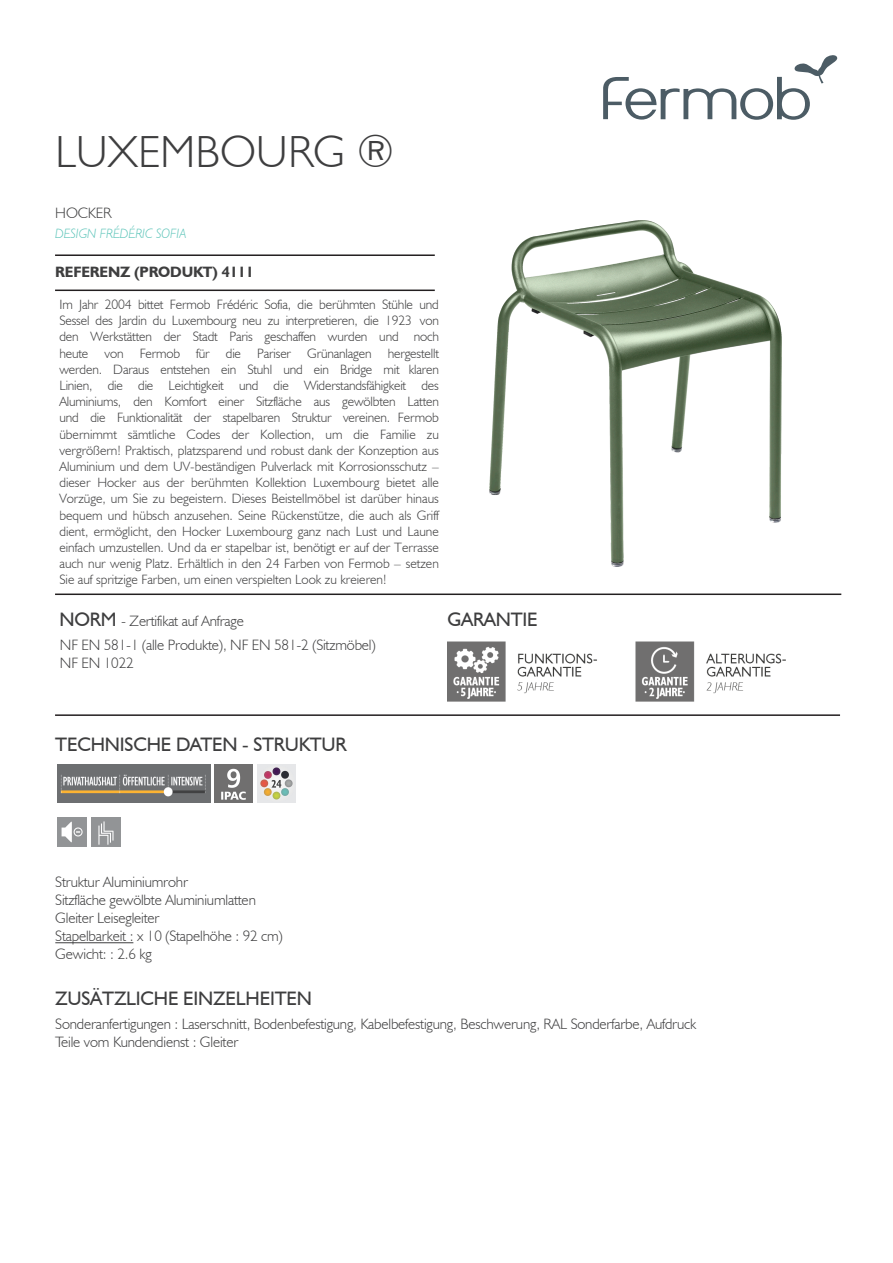
<style>
.page{position:relative;width:893px;height:1263px;background:#fff}
.page>*{position:absolute;margin:0;border:0;box-sizing:border-box;transform-origin:0 0}
.Gamme{font:300 45px "Humanist 521 BT";color:#3e3e3f}
.intitulés{font:19.5px "Humanist 521 BT";letter-spacing:-.01em;color:#3e3e3f}
.texte{font:300 15px/24.6px "Humanist 521 BT";letter-spacing:-.01em;color:#3e3e3f}
.REF{font:700 15px "Humanist 521 BT";letter-spacing:-.01em;color:#3e3e3f}
.Genre{font:300 15px "Humanist 521 BT";letter-spacing:-.01em;color:#3e3e3f}
.texte_justifié{font:300 13.5px/16.2px "Humanist 521 BT";color:#3e3e3f;text-align:justify}
.Designer{font:italic 300 13.5px "Humanist 521 BT";color:#5fc5ba}
.s1{font-weight:400;font-size:19.5px}
</style>
<div class="page">
<hr style="left:55px;top:714px;width:785px;height:2px;background:#231f20">
<hr style="left:55px;top:254px;width:380px;height:2px;background:#231f20">
<hr style="left:55px;top:290px;width:380px;height:1px;background:#231f20">
<hr style="left:55px;top:593px;width:786px;height:2px;background:#231f20">
<img style="left:489px;top:220px;width:293px;height:347px">
<img style="left:448px;top:642px;width:338px;height:59px">
<hr style="left:55px;top:942px;width:78px;height:1px;background:#3e3e3f">
<img style="left:57px;top:817px;width:30px;height:30px">
<img style="left:91px;top:817px;width:30px;height:30px">
<img style="left:57px;top:764px;width:153px;height:38px">
<img style="left:215px;top:764px;width:38px;height:38px">
<img style="left:257px;top:764px;width:38px;height:38px">
<svg style="left:603px;top:55px;width:235px;height:65px"></svg>
<p class="Gamme" style="left:55px;top:124px;width:340px">LUXEMBOURG ®</p>
<p class="Genre" style="left:55px;top:204px;width:58px">HOCKER</p>
<p class="Designer" style="left:55px;top:225px;width:133px">DESIGN FRÉDÉRIC SOFIA</p>
<p class="REF" style="left:55px;top:263px;width:200px">REFERENZ (PRODUKT) 4111</p>
<p class="texte_justifié" style="left:59px;top:296px;width:381px">Im Jahr 2004 bittet Fermob Frédéric Sofia, die berühmten Stühle und Sessel des Jardin du Luxembourg neu zu interpretieren, die 1923 von den Werkstätten der Stadt Paris geschaffen wurden und noch heute von Fermob für die Pariser Grünanlagen hergestellt werden. Daraus entstehen ein Stuhl und ein Bridge mit klaren Linien, die die Leichtigkeit und die Widerstandsfähigkeit des Aluminiums, den Komfort einer Sitzfläche aus gewölbten Latten und die Funktionalität der stapelbaren Struktur vereinen. Fermob übernimmt sämtliche Codes der Kollection, um die Familie zu vergrößern! Praktisch, platzsparend und robust dank der Konzeption aus Aluminium und dem UV-beständigen Pulverlack mit Korrosionsschutz – dieser Hocker aus der berühmten Kollektion Luxembourg bietet alle Vorzüge, um Sie zu begeistern. Dieses Beistellmöbel ist darüber hinaus bequem und hübsch anzusehen. Seine Rückenstütze, die auch als Griff dient, ermöglicht, den Hocker Luxembourg ganz nach Lust und Laune einfach umzustellen. Und da er stapelbar ist, benötigt er auf der Terrasse auch nur wenig Platz. Erhältlich in den 24 Farben von Fermob – setzen Sie auf spritzige Farben, um einen verspielten Look zu kreieren!</p>
<p class="texte" style="left:60px;top:608px;width:318px"><span class="s1">NORM</span> - Zertifikat auf Anfrage<br>NF EN 581-1 (alle Produkte), NF EN 581-2 (Sitzmöbel)</p>
<p class="texte" style="left:60px;top:651px;width:75px">NF EN 1022</p>
<p class="intitulés" style="left:448px;top:607px;width:92px">GARANTIE</p>
<p class="intitulés" style="left:55px;top:732px;width:293px">TECHNISCHE DATEN - STRUKTUR</p>
<p class="texte" style="left:55px;top:869px;width:134px">Struktur Aluminiumrohr</p>
<p class="texte" style="left:55px;top:887px;width:202px">Sitzfläche gewölbte Aluminiumlatten</p>
<p class="texte" style="left:55px;top:905px;width:106px">Gleiter Leisegleiter</p>
<p class="texte" style="left:55px;top:923px;width:229px">Stapelbarkeit : x 10 (Stapelhöhe : 92 cm)</p>
<p class="texte" style="left:55px;top:941px;width:98px">Gewicht: : 2.6 kg</p>
<p class="intitulés" style="left:55px;top:986px;width:258px">ZUSÄTZLICHE EINZELHEITEN</p>
<p class="texte" style="left:55px;top:1011px;width:642px">Sonderanfertigungen : Laserschnitt, Bodenbefestigung, Kabelbefestigung, Beschwerung, RAL Sonderfarbe, Aufdruck</p>
<p class="texte" style="left:55px;top:1029px;width:185px">Teile vom Kundendienst : Gleiter</p>
</div>
